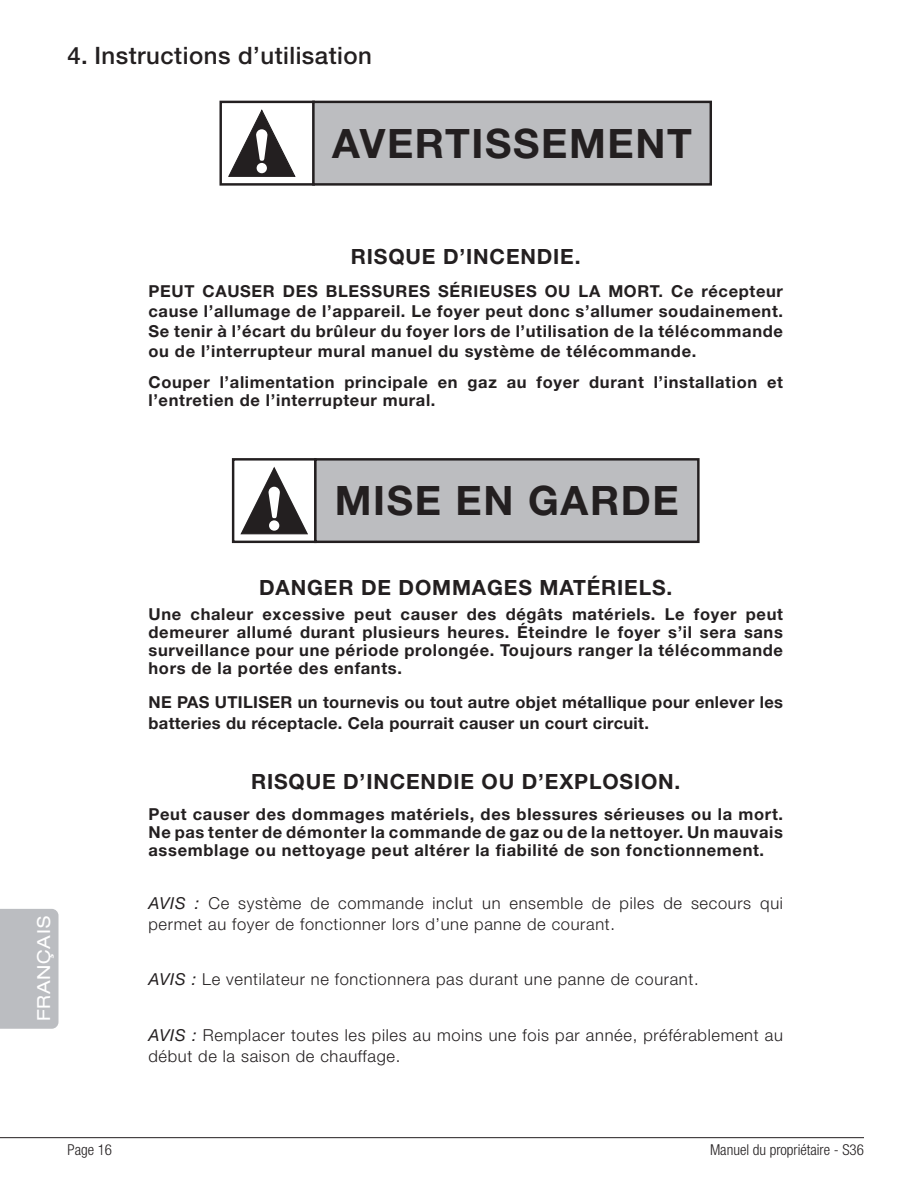
<style>
.page{position:relative;width:918px;height:1188px;background:#fff}
.page>*{position:absolute;margin:0;border:0;box-sizing:border-box;transform-origin:0 0}
.t1{font:700 40.65px "Helvetica Neue LT Std";letter-spacing:.04em;color:#231f20}
.t2{font:500 24px "Helvetica Neue LT Std";letter-spacing:.02em;color:#231f20}
.t3{font:700 21px "Helvetica Neue LT Std";letter-spacing:.04em;color:#231f20}
.t4{font:expanded 18px "Helvetica Neue LT Std";letter-spacing:.04em;color:#fff}
.t5{font:700 16.5px/18px "Helvetica Neue LT Std";letter-spacing:.04em;color:#231f20;text-align:justify}
.t6{font:300 16.5px/21px "Helvetica Neue LT Std";letter-spacing:.04em;color:#231f20}
.t7{font:700 16.5px/21px "Helvetica Neue LT Std";letter-spacing:.02em;color:#231f20}
.t8{font:300 condensed 15px "Helvetica Neue LT Std";color:#231f20}
.s1{font-weight:400;font-style:italic}
</style>
<div class="page">
<hr style="left:0;top:1137px;width:864px;height:1px;background:#231f20">
<div style="left:0;top:909px;width:59px;height:120px;background:#bbbdc1"></div>
<svg style="left:228px;top:109px;width:68px;height:68px"></svg>
<div style="left:257px;top:163px;width:10px;height:10px;background:#fff;border-radius:50%"></div>
<div style="left:219px;top:101px;width:96px;height:85px;border:2px solid #231f20"></div>
<div style="left:313px;top:102px;width:398px;height:82px;background:#bcbdc0"></div>
<div style="left:312px;top:101px;width:400px;height:85px;border:2px solid #231f20"></div>
<svg style="left:240px;top:466px;width:68px;height:69px"></svg>
<div style="left:269px;top:520px;width:10px;height:11px;background:#fff;border-radius:50%"></div>
<div style="left:232px;top:458px;width:85px;height:85px;border:2px solid #231f20"></div>
<div style="left:315px;top:459px;width:383px;height:83px;background:#bcbdc0"></div>
<div style="left:314px;top:458px;width:386px;height:85px;border:2px solid #231f20"></div>
<h2 class="t2" style="left:68px;top:42px;width:306px">4. Instructions d’utilisation</h2>
<h1 class="t1" style="left:332px;top:118px;width:361px">AVERTISSEMENT</h1>
<p class="t4" style="left:33px;top:1021px;width:106px;rotate:-90deg">FRANÇAIS</p>
<p class="t3" style="left:351px;top:243px;width:231px">RISQUE D’INCENDIE.</p>
<p class="t5" style="left:148px;top:281px;width:636px;line-height:19.8px">PEUT CAUSER DES BLESSURES SÉRIEUSES OU LA MORT. Ce récepteur cause l’allumage de l’appareil. Le foyer peut donc s’allumer soudainement.<br>Se tenir à l’écart du brûleur du foyer lors de l’utilisation de la télécommande ou de l’interrupteur mural manuel du système de télécommande.</p>
<p class="t5" style="left:148px;top:373px;width:636px">Couper l’alimentation principale en gaz au foyer durant l’installation et l’entretien de l’interrupteur mural.</p>
<h1 class="t1" style="left:335px;top:475px;width:346px">MISE EN GARDE</h1>
<p class="t3" style="left:259px;top:575px;width:415px">DANGER DE DOMMAGES MATÉRIELS.</p>
<p class="t5" style="left:148px;top:605px;width:636px">Une chaleur excessive peut causer des dégâts matériels. Le foyer peut demeurer allumé durant plusieurs heures. Éteindre le foyer s’il sera sans surveillance pour une période prolongée. Toujours ranger la télécommande hors de la portée des enfants.</p>
<p class="t7" style="left:148px;top:692px;width:636px">NE PAS UTILISER un tournevis ou tout autre objet métallique pour enlever les batteries du réceptacle. Cela pourrait causer un court circuit.</p>
<p class="t3" style="left:251px;top:768px;width:431px">RISQUE D’INCENDIE OU D’EXPLOSION.</p>
<p class="t5" style="left:148px;top:805px;width:636px">Peut causer des dommages matériels, des blessures sérieuses ou la mort.<br>Ne pas tenter de démonter la commande de gaz ou de la nettoyer. Un mauvais assemblage ou nettoyage peut altérer la fiabilité de son fonctionnement.</p>
<p class="t6" style="left:148px;top:892px;width:636px"><span class="s1">AVIS :</span> Ce système de commande inclut un ensemble de piles de secours qui permet au foyer de fonctionner lors d’une panne de courant.</p>
<p class="t6" style="left:148px;top:968px;width:552px"><span class="s1">AVIS :</span> Le ventilateur ne fonctionnera pas durant une panne de courant.</p>
<p class="t6" style="left:148px;top:1024px;width:636px"><span class="s1">AVIS :</span> Remplacer toutes les piles au moins une fois par année, préférablement au début de la saison de chauffage.</p>
<p class="t8" style="left:68px;top:1141px;width:46px">Page 16</p>
<p class="t8" style="left:710px;top:1141px;width:155px">Manuel du propriétaire - S36</p>
</div>
